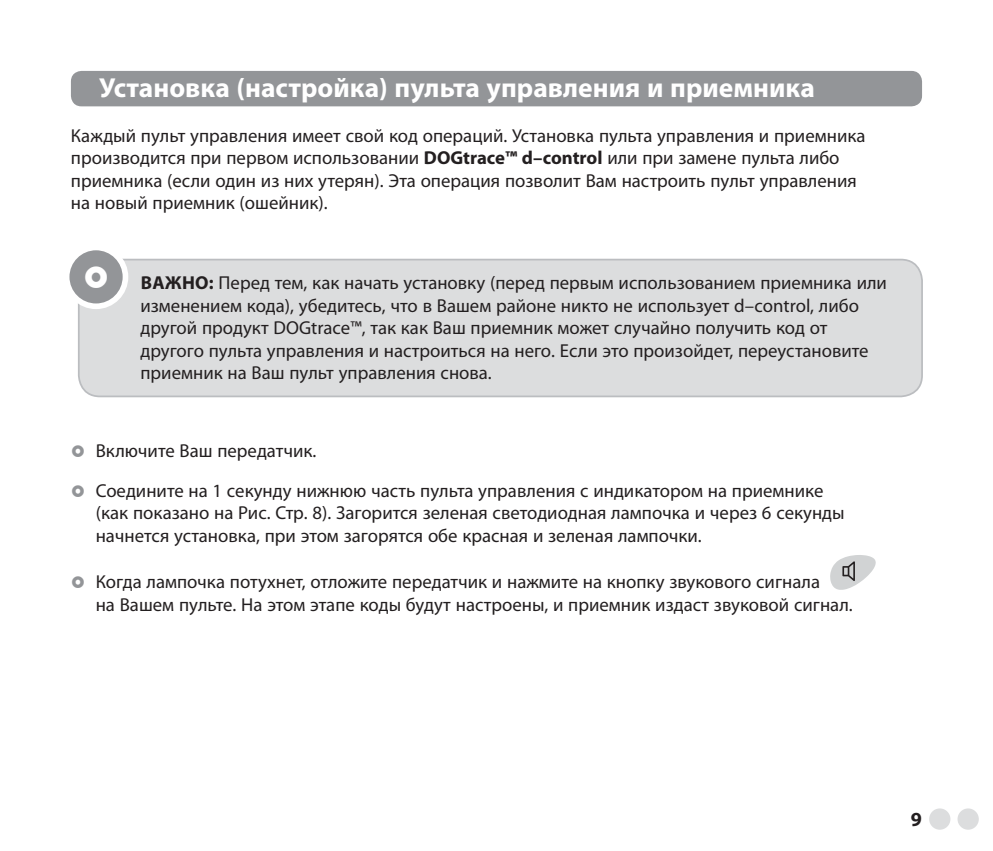
<style>
.page{position:relative;width:993px;height:851px;background:#fff}
.page>*{position:absolute;margin:0;border:0;box-sizing:border-box;transform-origin:0 0}
.t1{font:700 27.5px "Myriad Pro";color:#fff}
.t2{font:700 20px "Myriad Pro";color:#231f20}
.t3{font:18.75px/22.5px "Myriad Pro";color:#231f20}
.s1{font-weight:700}
</style>
<div class="page">
<div style="left:71px;top:71px;width:850px;height:35px;background:#939598;border-radius:11px"></div>
<svg style="left:830px;top:555px;width:45px;height:35px"></svg>
<div style="left:79px;top:259px;width:842px;height:137px;background:#dcddde;border-radius:21px"></div>
<div style="left:78px;top:259px;width:844px;height:138px;border:2px solid #bbbdc0;border-radius:21px"></div>
<div style="left:67px;top:247px;width:58px;height:59px;background:#939598;border-radius:50%"></div>
<div style="left:64px;top:244px;width:64px;height:65px;border:6px solid #fff;border-radius:50%"></div>
<div style="left:928px;top:808px;width:22px;height:21px;background:#dcddde;border-radius:50%"></div>
<div style="left:957px;top:808px;width:21px;height:21px;background:#dcddde;border-radius:50%"></div>
<h1 class="t1" style="left:99px;top:78px;width:717px">Установка (настройка) пульта управления и приемника</h1>
<p class="t3" style="left:71px;top:126px;width:795px">Каждый пульт управления имеет свой код операций. Установка пульта управления и приемника производится при первом использовании <span class="s1">DOGtrace™ d–control</span> или при замене пульта либо приемника (если один из них утерян). Эта операция позволит Вам настроить пульт управления на новый приемник (ошейник).</p>
<p class="t3" style="left:140px;top:274px;width:747px"><span class="s1">ВАЖНО:</span> Перед тем, как начать установку (перед первым использованием приемника или изменением кода), убедитесь, что в Вашем районе никто не использует d–control, либо другой продукт DOGtrace™, так как Ваш приемник может случайно получить код от другого пульта управления и настроиться на него. Если это произойдет, переустановите приемник на Ваш пульт управления снова.</p>
<p class="t3" style="left:96px;top:432px;width:729px;line-height:40px">Включите Ваш передатчик.<br>Соедините на 1 секунду нижнюю часть пульта управления с индикатором на приемнике</p>
<p class="t3" style="left:96px;top:504px;width:750px">(как показано на Рис. Стр. 8). Загорится зеленая светодиодная лампочка и через 6 секунды начнется установка, при этом загорятся обе красная и зеленая лампочки.</p>
<p class="t3" style="left:96px;top:572px;width:758px">Когда лампочка потухнет, отложите передатчик и нажмите на кнопку звукового сигнала<br>на Вашем пульте. На этом этапе коды будут настроены, и приемник издаст звуковой сигнал.</p>
<p class="t2" style="left:910px;top:811px;width:13px">9</p>
</div>
